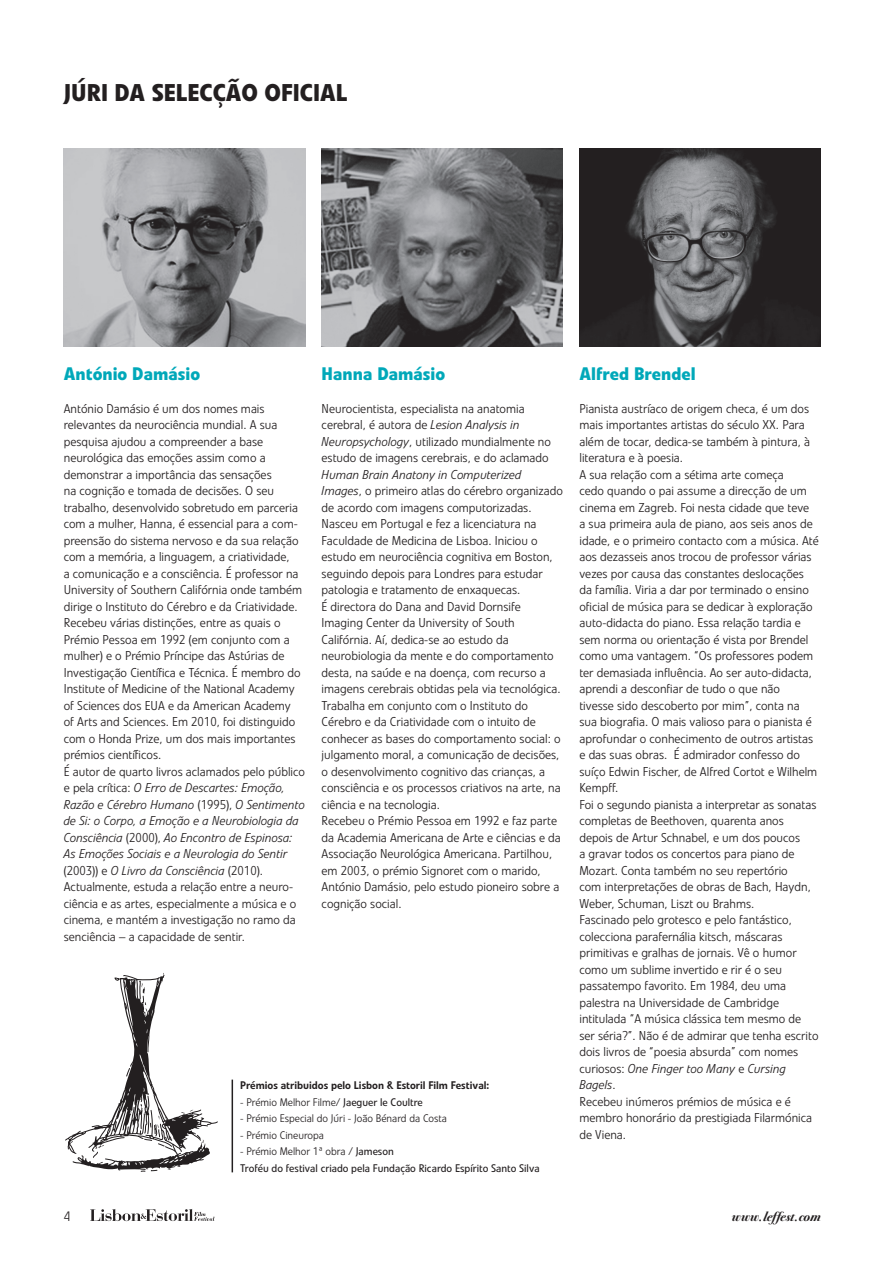
<style>
.page{position:relative;width:893px;height:1263px;background:#fff}
.page>*{position:absolute;margin:0;border:0;box-sizing:border-box;transform-origin:0 0}
.t1{font:700 24px "Linotype Veto";color:#231f20}
.t2{font:700 18px "Linotype Veto";color:#00a8b9}
.t3{font:italic 700 13.5px "Bodoni Sev ITC";color:#231f20}
.t4{font:300 13.5px "Linotype Veto";color:#231f20}
.t5{font:300 12.75px/16.5px "Linotype Veto";color:#231f20}
.t6{font:italic 300 12.75px/16.5px "Linotype Veto";color:#231f20}
.t7{font:300 10.95px "Linotype Veto";color:#231f20}
.t8{font:10.95px "Linotype Veto";color:#231f20}
.t9{font:500 10.95px "Linotype Veto";color:#231f20}
.s1{font-style:normal}
.s2{font-style:italic}
.s3{font-weight:400}
</style>
<div class="page">
<svg style="left:90px;top:1209px;width:124px;height:12px"></svg>
<img style="left:64px;top:149px;width:241px;height:197px">
<img style="left:322px;top:149px;width:241px;height:197px">
<img style="left:579px;top:149px;width:242px;height:197px">
<svg style="left:65px;top:973px;width:153px;height:199px"></svg>
<hr style="left:232px;top:1079px;width:1px;height:93px;background:#231f20">
<p class="t1" style="left:64px;top:78px;width:280px">Júri da Selecção Oficial</p>
<p class="t2" style="left:64px;top:362px;width:138px">António Damásio</p>
<p class="t5" style="left:64px;top:400px;width:240px">António Damásio é um dos nomes mais relevantes da neurociência mundial. A sua pesquisa ajudou a compreender a base neurológica das emoções assim como a demonstrar a importância das sensações<br>na cognição e tomada de decisões. O seu trabalho, desenvolvido sobretudo em parceria com a mulher, Hanna, é essencial para a com&shy;preensão do sistema nervoso e da sua relação com a memória, a linguagem, a criatividade,<br>a comunicação e a consciência. É professor na University of Southern Califórnia onde também dirige o Instituto do Cérebro e da Criatividade.</p>
<p class="t5" style="left:64px;top:614px;width:238px">Recebeu várias distinções, entre as quais o Prémio Pessoa em 1992 (em conjunto com a mulher) e o Prémio Príncipe das Astúrias de Investigação Científica e Técnica. É membro do Institute of Medicine of the National Academy of Sciences dos EUA e da American Academy of Arts and Sciences. Em 2010, foi distinguido com o Honda Prize, um dos mais importantes prémios científicos.</p>
<p class="t6" style="left:64px;top:763px;width:243px"><span class="s1">É autor de quarto livros aclamados pelo público e pela crítica:</span> O Erro de Descartes: Emoção, Razão e Cérebro Humano <span class="s1">(1995),</span> O Sentimento de Si: o Corpo, a Emoção e a Neurobiologia da Consciência <span class="s1">(2000),</span> Ao Encontro de Espinosa:<br>As Emoções Sociais e a Neurologia do Sentir <span class="s1">(2003)) e</span> O Livro da Consciência <span class="s1">(2010).</span></p>
<p class="t5" style="left:64px;top:878px;width:234px">Actualmente, estuda a relação entre a neuro&shy;ciência e as artes, especialmente a música e o cinema, e mantém a investigação no ramo da senciência – a capacidade de sentir.</p>
<p class="t2" style="left:322px;top:362px;width:125px">Hanna Damásio</p>
<p class="t5" style="left:322px;top:400px;width:243px">Neurocientista, especialista na anatomia cerebral, é autora de <span class="s2">Lesion Analysis in Neuropsychology</span>, utilizado mundialmente no estudo de imagens cerebrais, e do aclamado <span class="s2">Human Brain Anatony in Computerized Images</span>, o primeiro atlas do cérebro organizado de acordo com imagens computorizadas.</p>
<p class="t5" style="left:322px;top:515px;width:233px">Nasceu em Portugal e fez a licenciatura na Faculdade de Medicina de Lisboa. Iniciou o estudo em neurociência cognitiva em Boston, seguindo depois para Londres para estudar patologia e tratamento de enxaquecas.</p>
<p class="t5" style="left:322px;top:598px;width:241px">É directora do Dana and David Dornsife Imaging Center da University of South Califórnia. Aí, dedica-se ao estudo da neurobiologia da mente e do comportamento desta, na saúde e na doença, com recurso a imagens cerebrais obtidas pela via tecnológica.<br>Trabalha em conjunto com o Instituto do Cérebro e da Criatividade com o intuito de conhecer as bases do comportamento social: o julgamento moral, a comunicação de decisões, o desenvolvimento cognitivo das crianças, a consciência e os processos criativos na arte, na ciência e na tecnologia.</p>
<p class="t5" style="left:322px;top:812px;width:241px">Recebeu o Prémio Pessoa em 1992 e faz parte da Academia Americana de Arte e ciências e da Associação Neurológica Americana. Partilhou, em 2003, o prémio Signoret com o marido, António Damásio, pelo estudo pioneiro sobre a cognição social.</p>
<p class="t9" style="left:240px;top:1079px;width:251px">Prémios atribuidos pelo Lisbon &amp; Estoril Film Festival:</p>
<p class="t7" style="left:240px;top:1095px;width:184px">- Prémio Melhor Filme/ <span class="s3">Jaeguer le Coultre</span></p>
<p class="t7" style="left:240px;top:1112px;width:208px">- Prémio Especial do Júri - João Bénard da Costa</p>
<p class="t7" style="left:240px;top:1128px;width:85px">- Prémio Cineuropa</p>
<p class="t7" style="left:240px;top:1145px;width:155px">- Prémio Melhor 1ª obra / <span class="s3">Jameson</span></p>
<p class="t8" style="left:240px;top:1161px;width:301px">Troféu do festival criado pela Fundação Ricardo Espírito Santo Silva</p>
<p class="t2" style="left:579px;top:362px;width:118px">Alfred Brendel</p>
<p class="t5" style="left:579px;top:400px;width:232px">Pianista austríaco de origem checa, é um dos mais importantes artistas do século XX. Para além de tocar, dedica-se também à pintura, à literatura e à poesia.</p>
<p class="t5" style="left:579px;top:466px;width:241px">A sua relação com a sétima arte começa<br>cedo quando o pai assume a direcção de um cinema em Zagreb. Foi nesta cidade que teve<br>a sua primeira aula de piano, aos seis anos de idade, e o primeiro contacto com a música. Até aos dezasseis anos trocou de professor várias vezes por causa das constantes deslocações da família. Viria a dar por terminado o ensino oficial de música para se dedicar à exploração auto-didacta do piano. Essa relação tardia e sem norma ou orientação é vista por Brendel como uma vantagem. “Os professores podem ter demasiada influência. Ao ser auto-didacta, aprendi a desconfiar de tudo o que não<br>tivesse sido descoberto por mim”, conta na sua biografia. O mais valioso para o pianista é aprofundar o conhecimento de outros artistas e das suas obras. É admirador confesso do suíço Edwin Fischer, de Alfred Cortot e Wilhelm Kempff.</p>
<p class="t5" style="left:579px;top:796px;width:238px">Foi o segundo pianista a interpretar as sonatas completas de Beethoven, quarenta anos depois de Artur Schnabel, e um dos poucos<br>a gravar todos os concertos para piano de Mozart. Conta também no seu repertório<br>com interpretações de obras de Bach, Haydn, Weber, Schuman, Liszt ou Brahms.</p>
<p class="t5" style="left:579px;top:911px;width:241px">Fascinado pelo grotesco e pelo fantástico, colecciona parafernália kitsch, máscaras primitivas e gralhas de jornais. Vê o humor como um sublime invertido e rir é o seu passatempo favorito. Em 1984, deu uma palestra na Universidade de Cambridge intitulada “A música clássica tem mesmo de ser séria?”. Não é de admirar que tenha escrito dois livros de “poesia absurda” com nomes curiosos: <span class="s2">One Finger too Many</span> e <span class="s2">Cursing Bagels</span>.</p>
<p class="t5" style="left:579px;top:1093px;width:234px">Recebeu inúmeros prémios de música e é membro honorário da prestigiada Filarmónica de Viena.</p>
<p class="t4" style="left:64px;top:1208px;width:8px">4</p>
<p class="t3" style="left:731px;top:1208px;width:91px">www.leffest.com</p>
</div>
